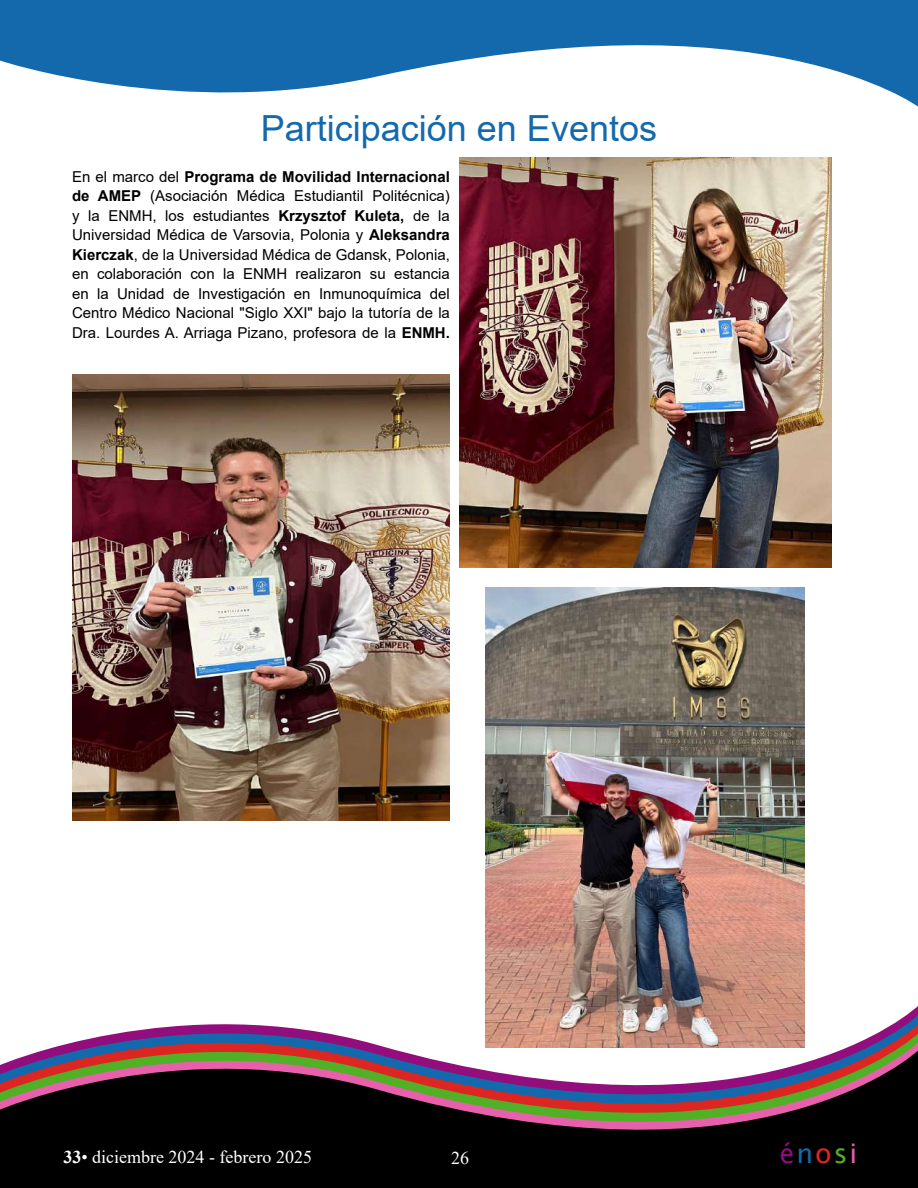
<style>
.page{position:relative;width:918px;height:1188px;background:#fff}
.page>*{position:absolute;margin:0;border:0;box-sizing:border-box;transform-origin:0 0}
.t1{font:36px "Arial";color:#1369ac}
.t2{font:27px "Lucida Sans";letter-spacing:.075em;color:#930d7d}
.t3{font:18px "Times New Roman";color:#fff}
.t4{font:15px/19.5px "Arial";color:#000;text-align:justify}
.s1{font-weight:700}
.s2{color:#1369ac}
.s3{color:#dd2521}
.s4{color:#52b026}
.s5{color:#e85fac}
</style>
<div class="page">
<svg style="left:120px;top:1025px;width:798px;height:8px"></svg>
<svg style="left:0;top:1033px;width:918px;height:155px;background:#44363b"></svg>
<svg style="left:0;top:0;width:918px;height:107px;fill:#1369ac"></svg>
<img style="left:72px;top:374px;width:378px;height:447px">
<img style="left:459px;top:158px;width:372px;height:410px">
<img style="left:486px;top:588px;width:319px;height:459px">
<h1 class="t1" style="left:261px;top:103px;width:398px">Participación en Eventos</h1>
<p class="t4" style="left:72px;top:167px;width:380px">En el marco del <span class="s1">Programa de Movilidad Internacional de AMEP</span> (Asociación Médica Estudiantil Politécnica) y la ENMH, los estudiantes <span class="s1">Krzysztof Kuleta,</span> de la Universidad Médica de Varsovia, Polonia y <span class="s1">Aleksandra Kierczak</span>, de la Universidad Médica de Gdansk, Polonia, en colaboración con la ENMH realizaron su estancia en la Unidad de Investigación en Inmunoquímica del Centro Médico Nacional "Siglo XXI" bajo la tutoría de la Dra. Lourdes A. Arriaga Pizano, profesora de la <span class="s1">ENMH.</span></p>
<p class="t3" style="left:63px;top:1144px;width:250px"><span class="s1">33</span>• diciembre 2024 - febrero 2025</p>
<p class="t3" style="left:451px;top:1145px;width:19px">26</p>
<h2 class="t2" style="left:779px;top:1138px;width:80px">é<span class="s2">n</span><span class="s3">o</span><span class="s4">s</span><span class="s5">i</span></h2>
</div>
